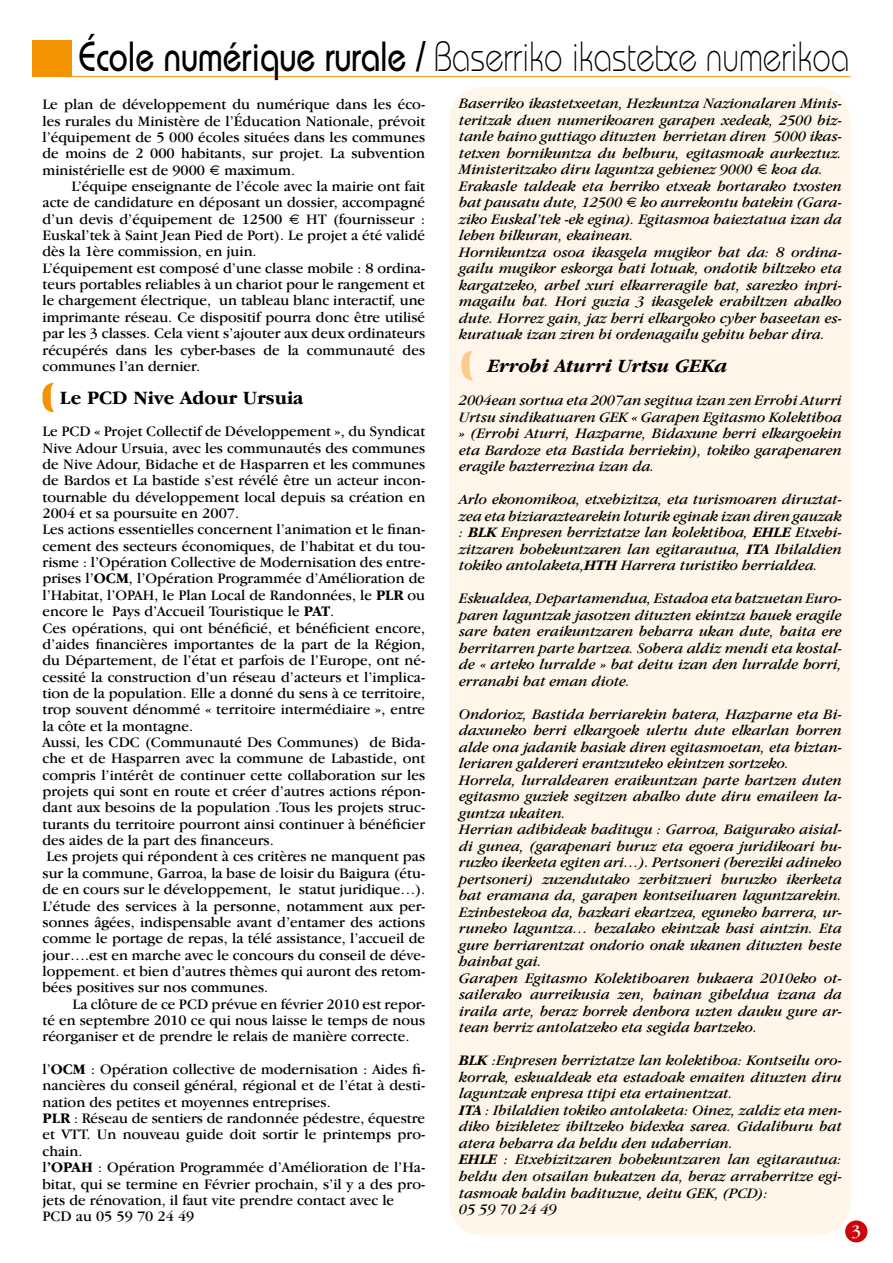
<style>
.page{position:relative;width:893px;height:1263px;background:#fff}
.page>*{position:absolute;margin:0;border:0;box-sizing:border-box;transform-origin:0 0}
.t1{font:300 42.15px "Bauhaus";color:#000;scale:.79 1}
.t2{font:italic 700 19.5px "Garamond IT Cby BT";color:#000}
.t3{font:700 19.5px "Garamond IT Cby BT";color:#000}
.t4{font:18px "Garamond IT Cby BT";color:#fff}
.t5{font:15px/16.4px "Garamond IT Cby BT";color:#000}
.t6{font:italic 15px/16.5px "Garamond IT Cby BT";color:#000}
.s1{font-weight:500}
.s2{font-family:"Helvetica"}
.s3{font-weight:700}
.s4{font-family:"Helvetica";font-style:normal}
</style>
<div class="page">
<div style="left:449px;top:87px;width:401px;height:1148px;background:#fff5e9;border-radius:34px"></div>
<div style="left:32px;top:41px;width:39px;height:36px;background:#f39300"></div>
<hr style="left:62px;top:76px;width:788px;height:1px;background:#f39300">
<div style="left:845px;top:1220px;width:22px;height:22px;background:#cd050b;border-radius:50%"></div>
<svg style="left:43px;top:383px;width:11px;height:29px"></svg>
<svg style="left:461px;top:351px;width:12px;height:29px"></svg>
<h1 class="t1" style="left:79px;top:31px;width:977px"><span class="s1">École numérique rurale /</span> Baserriko ikastetxe numerikoa</h1>
<p class="t5" style="left:43px;top:96px;width:384px;text-align:justify">Le plan de développement du numérique dans les éco&shy;les rurales du Ministère de l’Éducation Nationale, prévoit l’équipement de 5 000 écoles situées dans les communes de moins de 2 000 habitants, sur projet. La subvention ministérielle est de 9000 <span class="s2">€</span> maximum.</p>
<p class="t5" style="left:43px;top:178px;width:384px;text-indent:29px">L’équipe enseignante de l’école avec la mairie ont fait acte de candidature en déposant un dossier, accompagné d’un devis d’équipement de 12500 <span class="s2">€</span> HT (fournisseur :<br>Euskal’tek à Saint Jean Pied de Port). Le projet a été validé dès la 1ère commission, en juin.<br>L’équipement est composé d’une classe mobile : 8 ordina&shy;teurs portables reliables à un chariot pour le rangement et le chargement électrique, un tableau blanc interactif, une imprimante réseau. Ce dispositif pourra donc être utilisé par les 3 classes. Cela vient s’ajouter aux deux ordinateurs récupérés dans les cyber-bases de la communauté des communes l’an dernier.</p>
<h2 class="t3" style="left:60px;top:386px;width:245px">Le PCD Nive Adour Ursuia</h2>
<p class="t5" style="left:43px;top:423px;width:384px">Le PCD « Projet Collectif de Développement », du Syndicat Nive Adour Ursuia, avec les communautés des communes de Nive Adour, Bidache et de Hasparren et les communes de Bardos et La bastide s’est révélé être un acteur incon&shy;tournable du développement local depuis sa création en 2004 et sa poursuite en 2007.<br>Les actions essentielles concernent l’animation et le finan&shy;cement des secteurs économiques, de l’habitat et du tou&shy;risme : l’Opération Collective de Modernisation des entre&shy;prises l’<span class="s3">OCM</span>, l’Opération Programmée d’Amélioration de l’Habitat, l’OPAH, le Plan Local de Randonnées, le <span class="s3">PLR</span> ou encore le Pays d’Accueil Touristique le <span class="s3">PAT</span>.<br>Ces opérations, qui ont bénéficié, et bénéficient encore, d’aides financières importantes de la part de la Région, du Département, de l’état et parfois de l’Europe, ont né&shy;cessité la construction d’un réseau d’acteurs et l’implica&shy;tion de la population. Elle a donné du sens à ce territoire, trop souvent dénommé « territoire intermédiaire », entre la côte et la montagne.<br>Aussi, les CDC (Communauté Des Communes) de Bida&shy;che et de Hasparren avec la commune de Labastide, ont compris l’intérêt de continuer cette collaboration sur les projets qui sont en route et créer d’autres actions répon&shy;dant aux besoins de la population .Tous les projets struc&shy;turants du territoire pourront ainsi continuer à bénéficier des aides de la part des financeurs.<br>Les projets qui répondent à ces critères ne manquent pas sur la commune, Garroa, la base de loisir du Baigura (étu&shy;de en cours sur le développement, le statut juridique…).<br>L’étude des services à la personne, notamment aux per&shy;sonnes âgées, indispensable avant d’entamer des actions comme le portage de repas, la télé assistance, l’accueil de jour….est en marche avec le concours du conseil de déve&shy;loppement. et bien d’autres thèmes qui auront des retom&shy;bées positives sur nos communes.</p>
<p class="t5" style="left:43px;top:995px;width:384px;text-align:justify;text-indent:30px">La clôture de ce PCD prévue en février 2010 est repor&shy;té en septembre 2010 ce qui nous laisse le temps de nous réorganiser et de prendre le relais de manière correcte.</p>
<p class="t5" style="left:43px;top:1061px;width:384px">l’<span class="s3">OCM</span> : Opération collective de modernisation : Aides fi&shy;nancières du conseil général, régional et de l’état à desti&shy;nation des petites et moyennes entreprises.<br><span class="s3">PLR</span> : Réseau de sentiers de randonnée pédestre, équestre et VTT. Un nouveau guide doit sortir le printemps pro&shy;chain.<br>l<span class="s3">’OPAH</span> : Opération Programmée d’Amélioration de l’Ha&shy;bitat, qui se termine en Février prochain, s’il y a des pro&shy;jets de rénovation, il faut vite prendre contact avec le PCD au 05 59 70 24 49</p>
<p class="t6" style="left:459px;top:95px;width:384px">Baserriko ikastetxeetan, Hezkuntza Nazionalaren Minis&shy;teritzak duen numerikoaren garapen xedeak, 2500 biz&shy;tanle baino guttiago dituzten herrietan diren 5000 ikas&shy;tetxen hornikuntza du helburu, egitasmoak aurkeztuz.<br>Ministeritzako diru laguntza gehienez 9000 <span class="s4">€</span> koa da.<br>Erakasle taldeak eta herriko etxeak hortarako txosten bat pausatu dute, 12500 <span class="s4">€</span> ko aurrekontu batekin (Gara&shy;ziko Euskal’tek -ek egina). Egitasmoa baieztatua izan da lehen bilkuran, ekainean.<br>Hornikuntza osoa ikasgela mugikor bat da: 8 ordina&shy;gailu mugikor eskorga bati lotuak, ondotik biltzeko eta kargatzeko, arbel xuri elkarreragile bat, sarezko inpri&shy;magailu bat. Hori guzia 3 ikasgelek erabiltzen ahalko dute. Horrez gain, jaz herri elkargoko cyber baseetan es&shy;kuratuak izan ziren bi ordenagailu gehitu behar dira.</p>
<h2 class="t2" style="left:488px;top:354px;width:241px">Errobi Aturri Urtsu GEKa</h2>
<p class="t6" style="left:459px;top:392px;width:384px;text-align:justify">2004ean sortua eta 2007an segitua izan zen Errobi Aturri Urtsu sindikatuaren GEK « Garapen Egitasmo Kolektiboa » (Errobi Aturri, Hazparne, Bidaxune herri elkargoekin eta Bardoze eta Bastida herriekin), tokiko garapenaren eragile bazterrezina izan da.</p>
<p class="t6" style="left:459px;top:491px;width:384px;text-align:justify">Arlo ekonomikoa, etxebizitza, eta turismoaren diruztat&shy;zea eta biziaraztearekin loturik eginak izan diren gauzak : <span class="s3">BLK</span> Enpresen berriztatze lan kolektiboa, <span class="s3">EHLE</span> Etxebi&shy;zitzaren hobekuntzaren lan egitarautua, <span class="s3">ITA</span> Ibilaldien tokiko antolaketa,<span class="s3">HTH</span> Harrera turistiko herrialdea.</p>
<p class="t6" style="left:459px;top:590px;width:384px;text-align:justify">Eskualdea, Departamendua, Estadoa eta batzuetan Euro&shy;paren laguntzak jasotzen dituzten ekintza hauek eragile sare baten eraikuntzaren beharra ukan dute, baita ere herritarren parte hartzea. Sobera aldiz mendi eta kostal&shy;de « arteko lurralde » bat deitu izan den lurralde horri, erranahi bat eman diote.</p>
<p class="t6" style="left:459px;top:706px;width:384px">Ondorioz, Bastida herriarekin batera, Hazparne eta Bi&shy;daxuneko herri elkargoek ulertu dute elkarlan horren alde ona jadanik hasiak diren egitasmoetan, eta biztan&shy;leriaren galdereri erantzuteko ekintzen sortzeko.<br>Horrela, lurraldearen eraikuntzan parte hartzen duten egitasmo guziek segitzen ahalko dute diru emaileen la&shy;guntza ukaiten.<br>Herrian adibideak baditugu : Garroa, Baigurako aisial&shy;di gunea, (garapenari buruz eta egoera juridikoari bu&shy;ruzko ikerketa egiten ari…). Pertsoneri (bereziki adineko pertsoneri) zuzendutako zerbitzueri buruzko ikerketa bat eramana da, garapen kontseiluaren laguntzarekin.<br>Ezinbestekoa da, bazkari ekartzea, eguneko harrera, ur&shy;runeko laguntza… bezalako ekintzak hasi aintzin. Eta gure herriarentzat ondorio onak ukanen dituzten beste hainbat gai.<br>Garapen Egitasmo Kolektiboaren bukaera 2010eko ot&shy;sailerako aurreikusia zen, bainan gibeldua izana da iraila arte, beraz horrek denbora uzten dauku gure ar&shy;tean berriz antolatzeko eta segida hartzeko.</p>
<p class="t6" style="left:459px;top:1052px;width:384px"><span class="s3">BLK</span> :Enpresen berriztatze lan kolektiboa: Kontseilu oro&shy;korrak, eskualdeak eta estadoak emaiten dituzten diru laguntzak enpresa ttipi eta ertainentzat.<br><span class="s3">ITA</span> : Ibilaldien tokiko antolaketa: Oinez, zaldiz eta men&shy;diko bizikletez ibiltzeko bidexka sarea. Gidaliburu bat atera beharra da heldu den udaberrian.<br><span class="s3">EHLE</span> : Etxebizitzaren hobekuntzaren lan egitarautua: heldu den otsailan bukatzen da, beraz arraberritze egi&shy;tasmoak baldin badituzue, deitu GEK, (PCD):<br>05 59 70 24 49</p>
<p class="t4" style="left:851px;top:1221px;width:11px">3</p>
</div>
